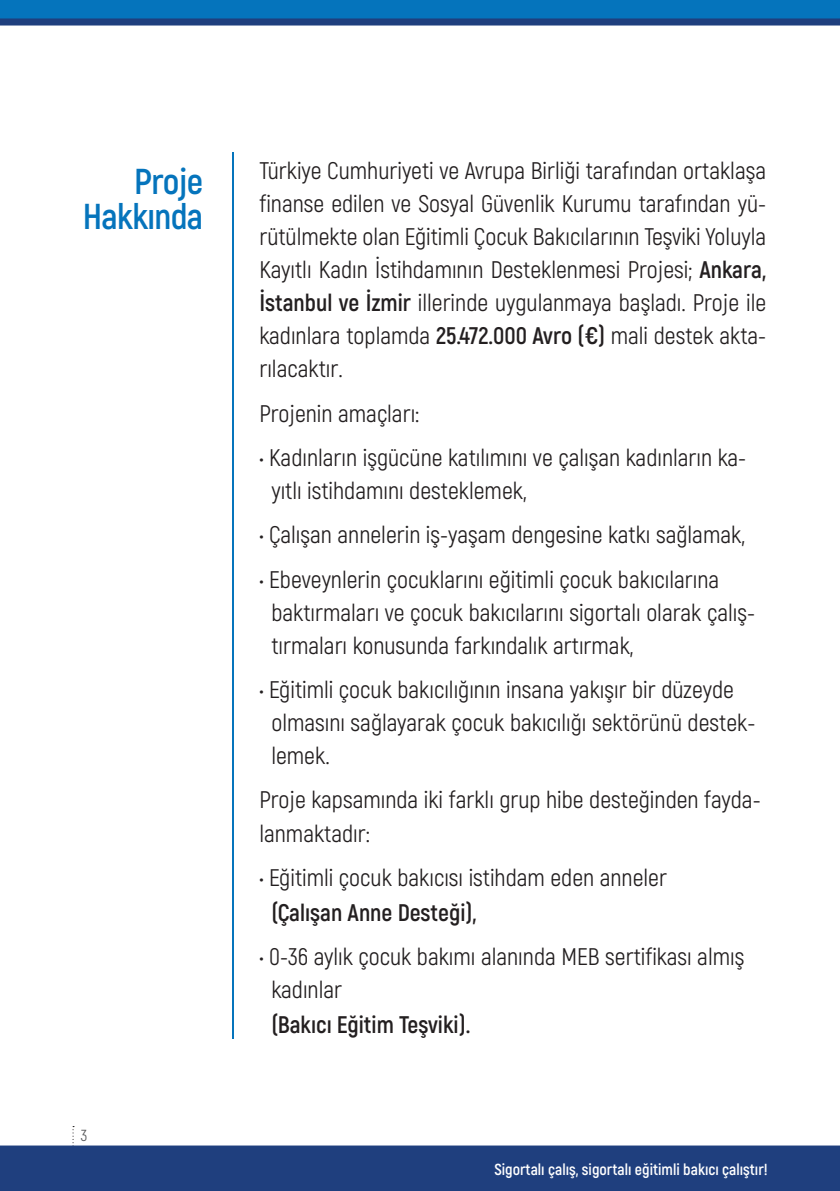
<style>
.page{position:relative;width:840px;height:1191px;background:#fff}
.page>*{position:absolute;margin:0;border:0;box-sizing:border-box;transform-origin:0 0}
.t1{font:700 36px/35.2px "Akrobat";letter-spacing:-.02em;color:#0574bc;text-align:right}
.t2{font:24px/33px "Akrobat";color:#231f20}
.t3{font:700 24px "Akrobat";color:#231f20}
.t4{font:700 16px "Akrobat";color:#fff}
.t5{font:16px "Akrobat";color:#57585a}
.s1{font-weight:700}
</style>
<div class="page">
<svg style="left:0;top:0;width:839px;height:26px;fill:#0574bc"></svg>
<svg style="left:0;top:1126px;width:839px;height:65px;fill:#1f3f7e"></svg>
<hr style="left:232px;top:152px;width:1px;height:887px;background:#0574bc">
<h1 class="t1" style="left:83px;top:163px;width:122px">Proje<br>Hakkında</h1>
<p class="t5" style="left:81px;top:1125px;width:8px">3</p>
<p class="t2" style="left:259px;top:154px;width:508px;text-align:justify">Türkiye Cumhuriyeti ve Avrupa Birliği tarafından ortaklaşa finanse edilen ve Sosyal Güvenlik Kurumu tarafından yü&shy;rütülmekte olan Eğitimli Çocuk Bakıcılarının Teşviki Yoluyla Kayıtlı Kadın İstihdamının Desteklenmesi Projesi; <span class="s1">Ankara, İstanbul ve İzmir</span> illerinde uygulanmaya başladı. Proje ile kadınlara toplamda <span class="s1">25.472.000 Avro (€)</span> mali destek akta&shy;rılacaktır.</p>
<p class="t2" style="left:259px;top:397px;width:161px">Projenin amaçları:</p>
<p class="t2" style="left:271px;top:441px;width:476px;text-indent:-12px">• Kadınların işgücüne katılımını ve çalışan kadınların ka&shy;yıtlı istihdamını desteklemek,</p>
<p class="t2" style="left:259px;top:518px;width:487px">• Çalışan annelerin iş-yaşam dengesine katkı sağlamak,</p>
<p class="t2" style="left:271px;top:563px;width:485px;text-indent:-12px">• Ebeveynlerin çocuklarını eğitimli çocuk bakıcılarına baktırmaları ve çocuk bakıcılarını sigortalı olarak çalış&shy;tırmaları konusunda farkındalık artırmak,</p>
<p class="t2" style="left:271px;top:673px;width:485px;text-indent:-12px">• Eğitimli çocuk bakıcılığının insana yakışır bir düzeyde olmasını sağlayarak çocuk bakıcılığı sektörünü destek&shy;lemek.</p>
<p class="t2" style="left:259px;top:783px;width:502px">Proje kapsamında iki farklı grup hibe desteğinden fayda&shy;lanmaktadır:</p>
<p class="t2" style="left:259px;top:861px;width:409px">• Eğitimli çocuk bakıcısı istihdam eden anneler</p>
<p class="t3" style="left:271px;top:897px;width:206px">(Çalışan Anne Desteği),</p>
<p class="t2" style="left:271px;top:940px;width:474px;text-indent:-12px">• 0-36 aylık çocuk bakımı alanında MEB sertifikası almış kadınlar</p>
<p class="t3" style="left:271px;top:1010px;width:200px">(Bakıcı Eğitim Teşviki).</p>
<p class="t4" style="left:494px;top:1159px;width:275px">Sigortalı çalış, sigortalı eğitimli bakıcı çalıştır!</p>
</div>
